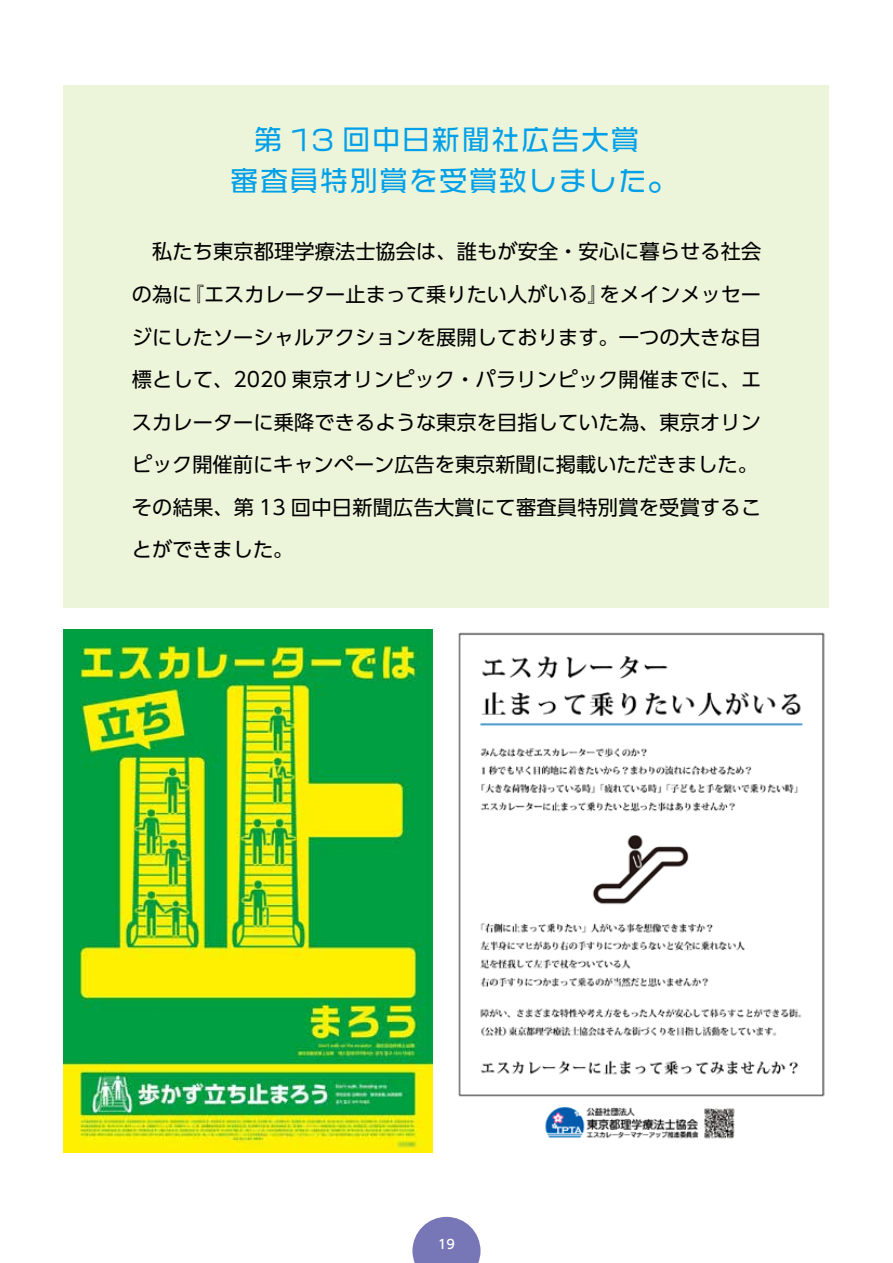
<style>
.page{position:relative;width:893px;height:1263px;background:#fff}
.page>*{position:absolute;margin:0;border:0;box-sizing:border-box;transform-origin:0 0}
.t1{font:27.6px/41.4px "VDL Logo G Regular";letter-spacing:.08em;color:#00a0e9;text-align:center}
.t2{font:20.25px/42.5px "UD Shin Go Pro";letter-spacing:.005em;color:#000;text-align:right}
.t3{font:500 12.75px "UD Shin Go Pro";color:#fff}
</style>
<div class="page">
<img style="left:64px;top:630px;width:369px;height:522px">
<img style="left:458px;top:632px;width:367px;height:507px">
<div style="left:64px;top:85px;width:765px;height:523px;background:#ecf4d9"></div>
<svg style="left:412px;top:1217px;width:68px;height:46px;background:#8d8cc1"></svg>
<h1 class="t1" style="left:231px;top:117px;width:447px">第 13 回中日新聞社広告大賞<br>審査員特別賞を受賞致しました。</h1>
<p class="t2" style="left:132px;top:230px;width:631px">　私たち東京都理学療法士協会は、誰もが安全・安心に暮らせる社会をメインメッセー</p>
<p class="t2" style="left:184px;top:272px;width:426px">『エスカレーター止まって乗りたい人がいる』</p>
<p class="t2" style="left:132px;top:272px;width:631px;text-align:left">の為に<br>ジにしたソーシャルアクションを展開しております。一つの大きな目標として、2020 東京オリンピック・パラリンピック開催までに、エスカレーターに乗降できるような東京を目指していた為、東京オリンピック開催前にキャンペーン広告を東京新聞に掲載いただきました。その結果、第 13 回中日新聞広告大賞にて審査員特別賞を受賞することができました。</p>
<p class="t3" style="left:438px;top:1233px;width:18px">19</p>
</div>
